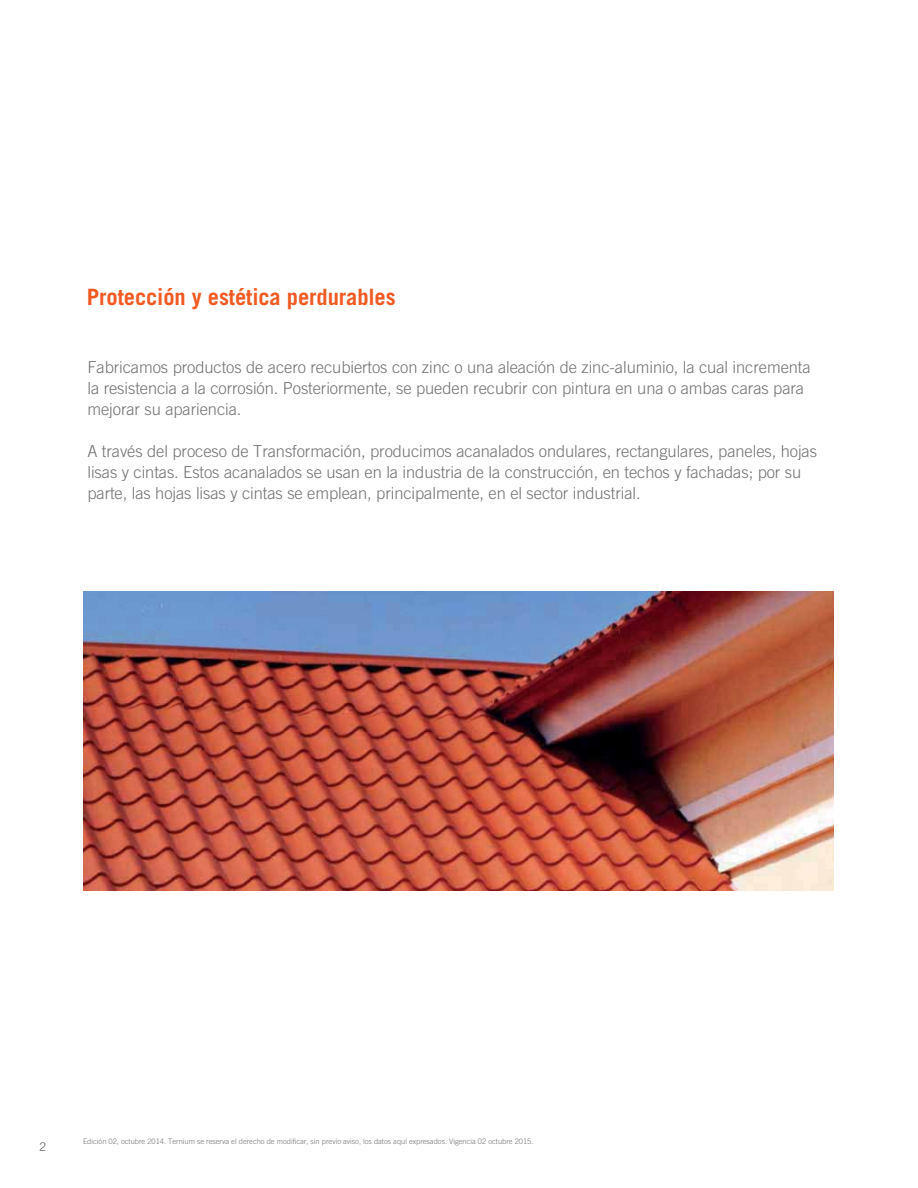
<style>
.page{position:relative;width:918px;height:1188px;background:#fff}
.page>*{position:absolute;margin:0;border:0;box-sizing:border-box;transform-origin:0 0}
.t1{font:700 22.5px "Trade Gothic";letter-spacing:-.005em;color:#f15a22}
.t2{font:300 16.5px/21px "Trade Gothic";letter-spacing:-.005em;color:#717073}
.t3{font:12px "Trade Gothic LT Std";color:#717073}
.t4{font:300 7.5px "Trade Gothic";color:#717073}
</style>
<div class="page">
<img style="left:83px;top:592px;width:750px;height:298px">
<h1 class="t1" style="left:87px;top:284px;width:310px">Protección y estética perdurables</h1>
<p class="t2" style="left:87px;top:357px;width:725px">Fabricamos productos de acero recubiertos con zinc o una aleación de zinc-aluminio, la cual incrementa la resistencia a la corrosión. Posteriormente, se pueden recubrir con pintura en una o ambas caras para mejorar su apariencia.</p>
<p class="t2" style="left:87px;top:441px;width:731px">A través del proceso de Transformación, producimos acanalados ondulares, rectangulares, paneles, hojas lisas y cintas. Estos acanalados se usan en la industria de la construcción, en techos y fachadas; por su parte, las hojas lisas y cintas se emplean, principalmente, en el sector industrial.</p>
<p class="t3" style="left:39px;top:1140px;width:9px">2</p>
<p class="t4" style="left:83px;top:1137px;width:452px">Edición 02, octubre 2014. Ternium se reserva el derecho de modificar, sin previo aviso, los datos aquí expresados. Vigencia 02 octubre 2015.</p>
</div>
